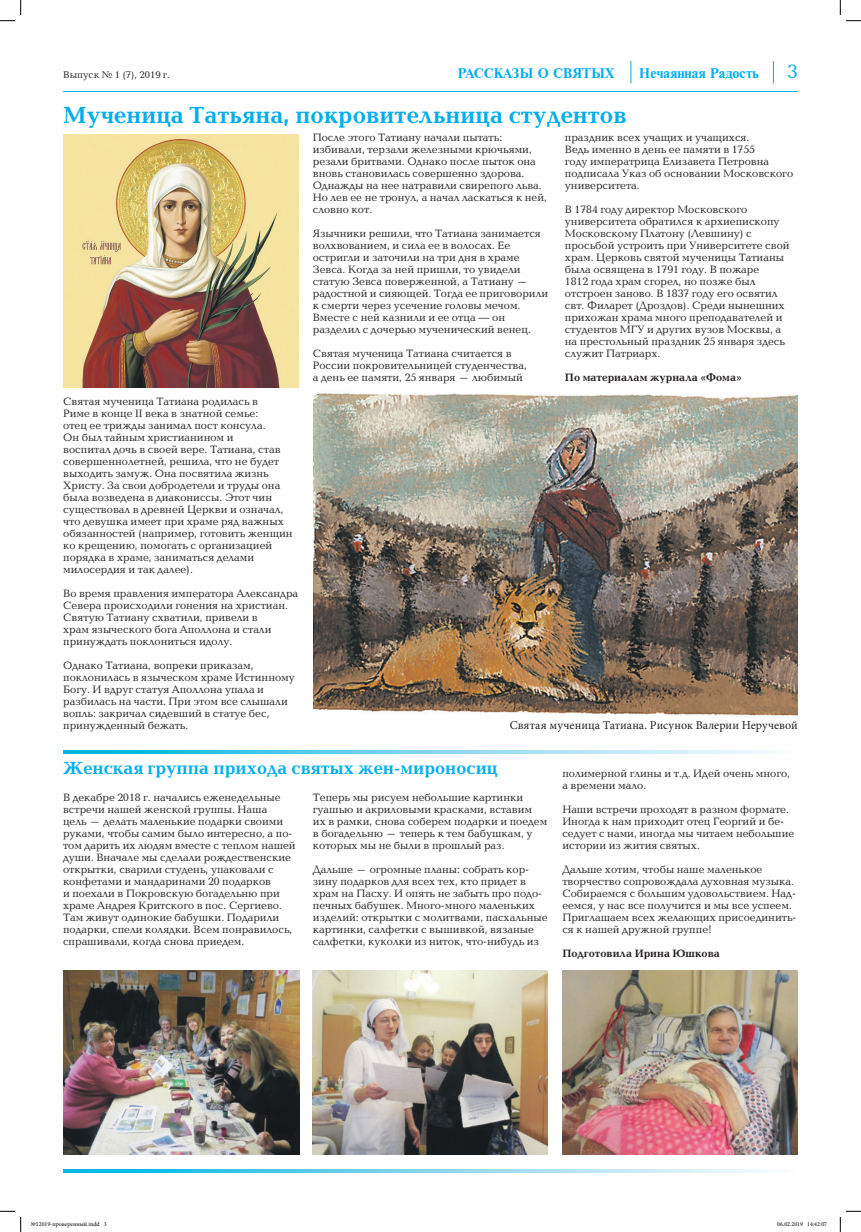
<style>
.page{position:relative;width:861px;height:1232px;background:#fff}
.page>*{position:absolute;margin:0;border:0;box-sizing:border-box;transform-origin:0 0}
.t1{font:700 24px "Baltica C";color:#00aeef}
.t2{font:20px "Baltica C";color:#00aeef}
.t3{font:700 18px "Baltica C";color:#00aeef}
.t4{font:700 14px "Newton CTT";color:#00aeef}
.t5{font:12px "Minion Pro";color:#231f20}
.t6{font:11px/12px "Baltica C";color:#231f20}
.t7{font:700 11px "Baltica C";color:#231f20}
.t8{font:10px "Baltica C";color:#231f20}
.t9{font:6px "Minion Pro";color:#000}
</style>
<div class="page">
<hr style="left:63px;top:91px;width:734px;height:1px;background:#00aeef">
<svg style="left:773px;top:61px;width:1px;height:22px"></svg>
<svg style="left:630px;top:61px;width:1px;height:22px"></svg>
<svg style="left:64px;top:1169px;width:708px;height:3px;background:#7bd5ef"></svg>
<svg style="left:64px;top:751px;width:708px;height:3px;background:#7bd5ef"></svg>
<img style="left:313px;top:971px;width:235px;height:184px">
<img style="left:562px;top:971px;width:235px;height:184px">
<img style="left:64px;top:971px;width:235px;height:184px">
<img style="left:63px;top:134px;width:235px;height:254px">
<img style="left:313px;top:392px;width:484px;height:324px">
<svg style="left:0;top:0;width:21px;height:21px"></svg>
<svg style="left:0;top:1211px;width:21px;height:21px"></svg>
<svg style="left:839px;top:0;width:22px;height:21px"></svg>
<svg style="left:839px;top:1211px;width:22px;height:21px"></svg>
<p class="t8" style="left:63px;top:69px;width:108px">Выпуск № 1 (7), 2019 г.</p>
<p class="t4" style="left:457px;top:65px;width:158px">РАССКАЗЫ О СВЯТЫХ</p>
<p class="t4" style="left:639px;top:66px;width:121px">Нечаянная Радость</p>
<h2 class="t2" style="left:787px;top:61px;width:12px">3</h2>
<h1 class="t1" style="left:63px;top:102px;width:565px">Мученица Татьяна, покровительница студентов</h1>
<p class="t6" style="left:313px;top:132px;width:236px">После этого Татиану начали пытать: избивали, терзали железными крючьями, резали бритвами. Однако после пыток она вновь становилась совершенно здорова.<br>Однажды на нее натравили свирепого льва.<br>Но лев ее не тронул, а начал ласкаться к ней, словно кот.</p>
<p class="t6" style="left:313px;top:228px;width:237px">Язычники решили, что Татиана занимается волхвованием, и сила ее в волосах. Ее остригли и заточили на три дня в храме Зевса. Когда за ней пришли, то увидели статую Зевса поверженной, а Татиану – радостной и сияющей. Тогда ее приговорили к смерти через усечение головы мечом.<br>Вместе с ней казнили и ее отца — он разделил с дочерью мученический венец.</p>
<p class="t6" style="left:313px;top:348px;width:216px">Святая мученица Татиана считается в<br>России покровительницей студенчества, а день ее памяти, 25 января – любимый</p>
<p class="t6" style="left:565px;top:132px;width:230px">праздник всех учащих и учащихся.<br>Ведь именно в день ее памяти в 1755<br>году императрица Елизавета Петровна подписала Указ об основании Московского университета.</p>
<p class="t6" style="left:565px;top:204px;width:226px">В 1784 году директор Московского университета обратился к архиепископу Московскому Платону (Левшину) с просьбой устроить при Университете свой храм. Церковь святой мученицы Татианы была освящена в 1791 году. В пожаре<br>1812 года храм сгорел, но позже был отстроен заново. В 1837 году его освятил свт. Филарет (Дроздов). Среди нынешних прихожан храма много преподавателей и студентов МГУ и других вузов Москвы, а на престольный праздник 25 января здесь служит Патриарх.</p>
<p class="t7" style="left:565px;top:371px;width:178px">По материалам журнала «Фома»</p>
<p class="t6" style="left:63px;top:396px;width:231px">Святая мученица Татиана родилась в<br>Риме в конце II века в знатной семье:<br>отец ее трижды занимал пост консула.<br>Он был тайным христианином и<br>воспитал дочь в своей вере. Татиана, став совершеннолетней, решила, что не будет выходить замуж. Она посвятила жизнь Христу. За свои добродетели и труды она была возведена в диакониссы. Этот чин существовал в древней Церкви и означал, что девушка имеет при храме ряд важных обязанностей (например, готовить женщин ко крещению, помогать с организацией порядка в храме, заниматься делами милосердия и так далее).</p>
<p class="t6" style="left:63px;top:588px;width:236px">Во время правления императора Александра Севера происходили гонения на христиан.<br>Святую Татиану схватили, привели в<br>храм языческого бога Аполлона и стали принуждать поклониться идолу.</p>
<p class="t6" style="left:63px;top:660px;width:233px">Однако Татиана, вопреки приказам, поклонилась в языческом храме Истинному Богу. И вдруг статуя Аполлона упала и разбилась на части. При этом все слышали вопль: закричал сидевший в статуе бес, принужденный бежать.</p>
<p class="t5" style="left:510px;top:717px;width:289px">Святая мученица Татиана. Рисунок Валерии Неручевой</p>
<p class="t6" style="left:562px;top:768px;width:229px">полимерной глины и т.д. Идей очень много, а времени мало.</p>
<p class="t6" style="left:562px;top:804px;width:233px">Наши встречи проходят в разном формате.<br>Иногда к нам приходит отец Георгий и бе&shy;седует с нами, иногда мы читаем небольшие истории из жития святых.</p>
<p class="t6" style="left:562px;top:864px;width:235px">Дальше хотим, чтобы наше маленькое творчество сопровождала духовная музыка.<br>Собираемся с большим удовольствием. Над&shy;еемся, у нас все получится и мы все успеем.<br>Приглашаем всех желающих присоединить&shy;ся к нашей дружной группе!</p>
<p class="t7" style="left:562px;top:947px;width:159px">Подготовила Ирина Юшкова</p>
<h3 class="t3" style="left:63px;top:758px;width:436px">Женская группа прихода святых жен-мироносиц</h3>
<p class="t6" style="left:63px;top:792px;width:234px">В декабре 2018 г. начались еженедельные встречи нашей женской группы. Наша<br>цель – делать маленькие подарки своими руками, чтобы самим было интересно, а по&shy;том дарить их людям вместе с теплом нашей души. Вначале мы сделали рождественские открытки, сварили студень, упаковали с конфетами и мандаринами 20 подарков<br>и поехали в Покровскую богадельню при храме Андрея Критского в пос. Сергиево.<br>Там живут одинокие бабушки. Подарили подарки, спели колядки. Всем понравилось, спрашивали, когда снова приедем.</p>
<p class="t6" style="left:313px;top:792px;width:236px">Теперь мы рисуем небольшие картинки гуашью и акриловыми красками, вставим их в рамки, снова соберем подарки и поедем в богадельню – теперь к тем бабушкам, у которых мы не были в прошлый раз.</p>
<p class="t6" style="left:313px;top:864px;width:236px">Дальше – огромные планы: собрать кор&shy;зину подарков для всех тех, кто придет в храм на Пасху. И опять не забыть про подо&shy;печных бабушек. Много-много маленьких изделий: открытки с молитвами, пасхальные картинки, салфетки с вышивкой, вязаные салфетки, куколки из ниток, что-нибудь из</p>
<p class="t9" style="left:31px;top:1220px;width:78px">№12019-проверенный.indd 3</p>
<p class="t9" style="left:777px;top:1220px;width:51px">06.02.2019 14:42:07</p>
</div>
